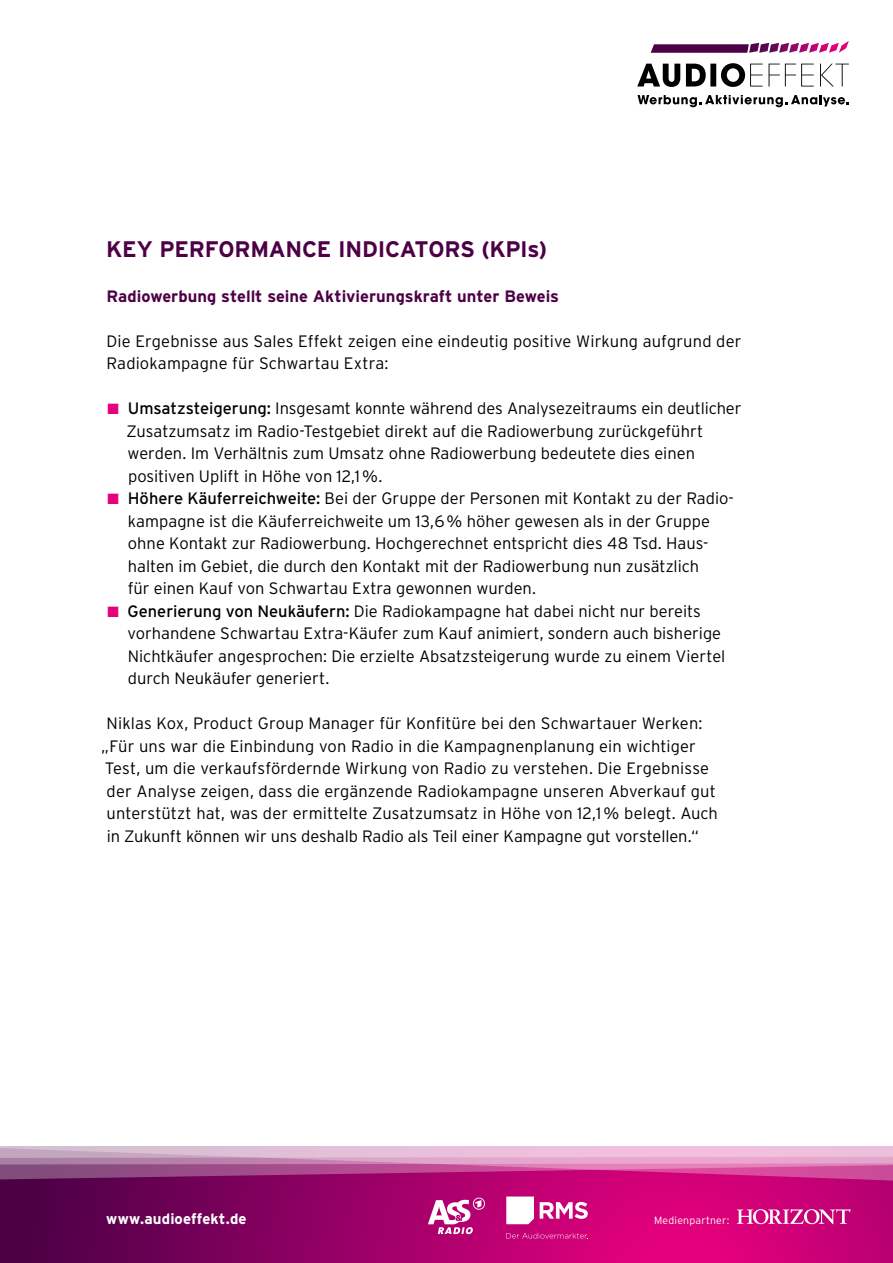
<style>
.page{position:relative;width:893px;height:1263px;background:#fff}
.page>*{position:absolute;margin:0;border:0;box-sizing:border-box;transform-origin:0 0}
.t1{font:700 22.5px "Interstate";letter-spacing:-.005em;color:#4d0045}
.t2{font:300 16.5px/22.5px "Interstate";color:#000}
.t3{font:700 16.5px "Interstate";color:#4d0045}
.t4{font:700 15px "Interstate";letter-spacing:.005em;color:#fff}
.t5{font:300 10.5px "Interstate";letter-spacing:.02em;color:#fff}
.s1{color:#e5007c}
.s2{font-weight:400}
</style>
<div class="page">
<svg style="left:651px;top:41px;width:198px;height:12px"></svg>
<svg style="left:637px;top:63px;width:212px;height:24px"></svg>
<svg style="left:637px;top:95px;width:212px;height:12px"></svg>
<svg style="left:0;top:1188px;width:893px;height:75px;background:#a00066"></svg>
<svg style="left:0;top:1164px;width:893px;height:24px;background:#ac267c"></svg>
<svg style="left:0;top:1146px;width:893px;height:18px;background:#ddaecd"></svg>
<svg style="left:428px;top:1197px;width:57px;height:37px"></svg>
<svg style="left:506px;top:1196px;width:28px;height:28px"></svg>
<svg style="left:540px;top:1202px;width:48px;height:17px"></svg>
<svg style="left:506px;top:1233px;width:82px;height:6px"></svg>
<svg style="left:737px;top:1209px;width:113px;height:15px"></svg>
<h1 class="t1" style="left:106px;top:235px;width:442px">Key Performance I ndicators (KPIs)</h1>
<p class="t3" style="left:107px;top:286px;width:454px">Radiowerbung stellt seine Aktivierungskraft unter Beweis</p>
<p class="t2" style="left:107px;top:329px;width:636px">Die Ergebnisse aus Sales Effekt zeigen eine eindeutig positive Wirkung aufgrund der<br>Radiokampagne für Schwartau Extra:</p>
<p class="t2" style="left:126px;top:397px;width:617px;text-indent:-19px"><span class="s1">■</span> <span class="s2">Umsatzsteigerung:</span> Insgesamt konnte während des Analysezeitraums ein deutlicher Zusatzumsatz im Radio-Testgebiet direkt auf die Radiowerbung zurückgeführt werden. Im Verhältnis zum Umsatz ohne Radiowerbung bedeutete dies einen positiven Uplift in Höhe von 12,1%.</p>
<p class="t2" style="left:128px;top:487px;width:606px;text-indent:-20px"><span class="s1">■</span> <span class="s2">Höhere Käuferreichweite:</span> Bei der Gruppe der Personen mit Kontakt zu der Radio&shy;kampagne ist die Käuferreichweite um 13,6% höher gewesen als in der Gruppe ohne Kontakt zur Radiowerbung. Hochgerechnet entspricht dies 48 Tsd. Haus&shy;halten im Gebiet, die durch den Kontakt mit der Radiowerbung nun zusätzlich<br>für einen Kauf von Schwartau Extra gewonnen wurden.</p>
<p class="t2" style="left:127px;top:599px;width:599px;text-indent:-20px"><span class="s1">■</span> <span class="s2">Generierung von Neukäufern:</span> Die Radiokampagne hat dabei nicht nur bereits vorhandene Schwartau Extra-Käufer zum Kauf animiert, sondern auch bisherige Nichtkäufer angesprochen: Die erzielte Absatzsteigerung wurde zu einem Viertel durch Neukäufer generiert.</p>
<p class="t2" style="left:107px;top:712px;width:597px">Niklas Kox, Product Group Manager für Konfitüre bei den Schwartauer Werken:</p>
<p class="t2" style="left:101px;top:734px;width:596px">„Für uns war die Einbindung von Radio in die Kampagnenplanung ein wichtiger</p>
<p class="t2" style="left:105px;top:757px;width:606px">Test, um die verkaufsfördernde Wirkung von Radio zu verstehen. Die Ergebnisse</p>
<p class="t2" style="left:107px;top:779px;width:611px">der Analyse zeigen, dass die ergänzende Radiokampagne unseren Abverkauf gut</p>
<p class="t2" style="left:107px;top:802px;width:613px">unterstützt hat, was der ermittelte Zusatzumsatz in Höhe von 12,1% belegt. Auch</p>
<p class="t2" style="left:107px;top:824px;width:593px">in Zukunft können wir uns deshalb Radio als Teil einer Kampagne gut vorstellen.“</p>
<p class="t4" style="left:106px;top:1209px;width:142px">www.audioeffekt.de</p>
<p class="t5" style="left:654px;top:1214px;width:77px">Medienpartner:</p>
</div>
